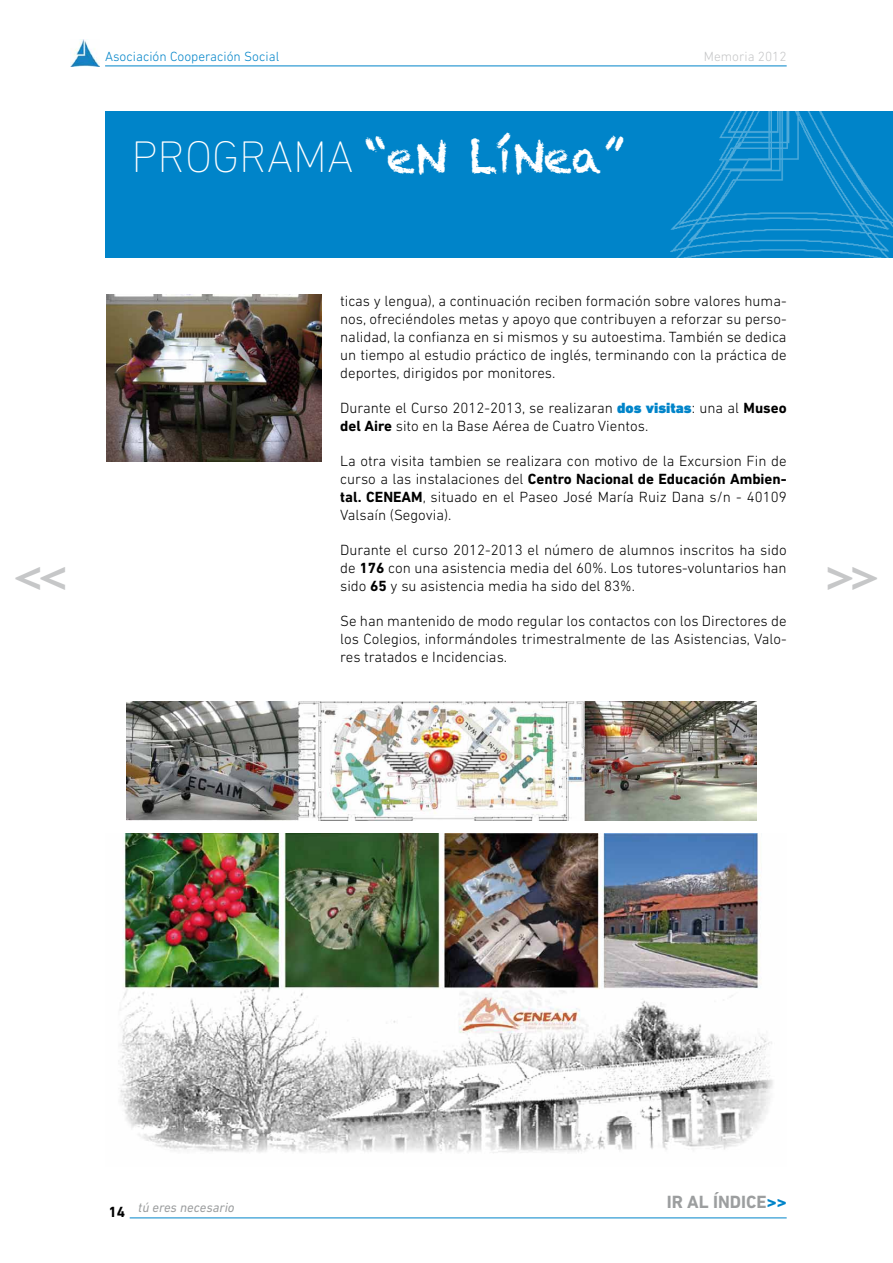
<style>
.page{position:relative;width:893px;height:1263px;background:#fff}
.page>*{position:absolute;margin:0;border:0;box-sizing:border-box;transform-origin:0 0}
.t1{font:45px "Chalkduster";color:#fff}
.t2{font:700 43.5px "Times";color:#c6c7c8}
.t3{font:700 18px "DIN Next LT Pro";color:#9c9e9f}
.t4{font:300 15px/18px "DIN Next LT Pro";color:#000;text-align:justify}
.t5{font:700 15px "DIN Next LT Pro";color:#000}
.t6{font:300 13.5px "DIN Next LT Pro";color:#0084c9}
.t7{font:italic 13.5px "DIN Next LT Pro";color:#9c9e9f}
.t8{font:300 13.5px "DIN Next LT Pro";color:#c6c7c8}
.s1{font-family:"DIN Next LT Pro";font-weight:200}
.s2{font-weight:900;color:#0084c9}
.s3{font-weight:700}
.s4{color:#0084c9}
</style>
<div class="page">
<hr style="left:105px;top:66px;width:682px;height:1px;background:#0084c9">
<hr style="left:130px;top:1217px;width:657px;height:1px;background:#0084c9">
<img style="left:71px;top:40px;width:28px;height:26px">
<div style="left:105px;top:112px;width:788px;height:146px;background:#0084c9"></div>
<img style="left:671px;top:112px;width:222px;height:146px">
<img style="left:126px;top:701px;width:630px;height:120px">
<img style="left:120px;top:834px;width:653px;height:319px">
<img style="left:106px;top:294px;width:215px;height:168px">
<p class="t6" style="left:105px;top:48px;width:176px">Asociación Cooperación Social</p>
<p class="t8" style="left:704px;top:48px;width:84px">Memoria 2012</p>
<h1 class="t1" style="left:131px;top:131px;width:495px"><span class="s1">PROGRAMA</span> “eN LíNea”</h1>
<p class="t4" style="left:340px;top:291px;width:448px">ticas y lengua), a continuación reciben formación sobre valores huma&shy;nos, ofreciéndoles metas y apoyo que contribuyen a reforzar su perso&shy;nalidad, la confianza en si mismos y su autoestima. También se dedica un tiempo al estudio práctico de inglés, terminando con la práctica de deportes, dirigidos por monitores.</p>
<p class="t4" style="left:340px;top:398px;width:448px">Durante el Curso 2012-2013, se realizaran <span class="s2">dos visitas</span>: una al <span class="s3">Museo del Aire</span> sito en la Base Aérea de Cuatro Vientos.</p>
<p class="t4" style="left:340px;top:451px;width:448px">La otra visita tambien se realizara con motivo de la Excursion Fin de curso a las instalaciones del <span class="s3">Centro Nacional de Educación Ambien&shy;tal. CENEAM</span>, situado en el Paseo José María Ruiz Dana s/n - 40109<br>Valsaín (Segovia).</p>
<p class="t4" style="left:340px;top:540px;width:448px">Durante el curso 2012-2013 el número de alumnos inscritos ha sido de <span class="s3">176</span> con una asistencia media del 60%. Los tutores-voluntarios han sido <span class="s3">65</span> y su asistencia media ha sido del 83%.</p>
<p class="t4" style="left:340px;top:611px;width:448px">Se han mantenido de modo regular los contactos con los Directores de los Colegios, informándoles trimestralmente de las Asistencias, Valo&shy;res tratados e Incidencias.</p>
<h2 class="t2" style="left:16px;top:534px;width:51px">&lt;&lt;</h2>
<h2 class="t2" style="left:828px;top:534px;width:51px">&gt;&gt;</h2>
<p class="t5" style="left:108px;top:1203px;width:18px">14</p>
<p class="t7" style="left:138px;top:1200px;width:98px">tú eres necesario</p>
<p class="t3" style="left:667px;top:1191px;width:121px">IR AL ÍNDICE<span class="s4">&gt;&gt;</span></p>
</div>
